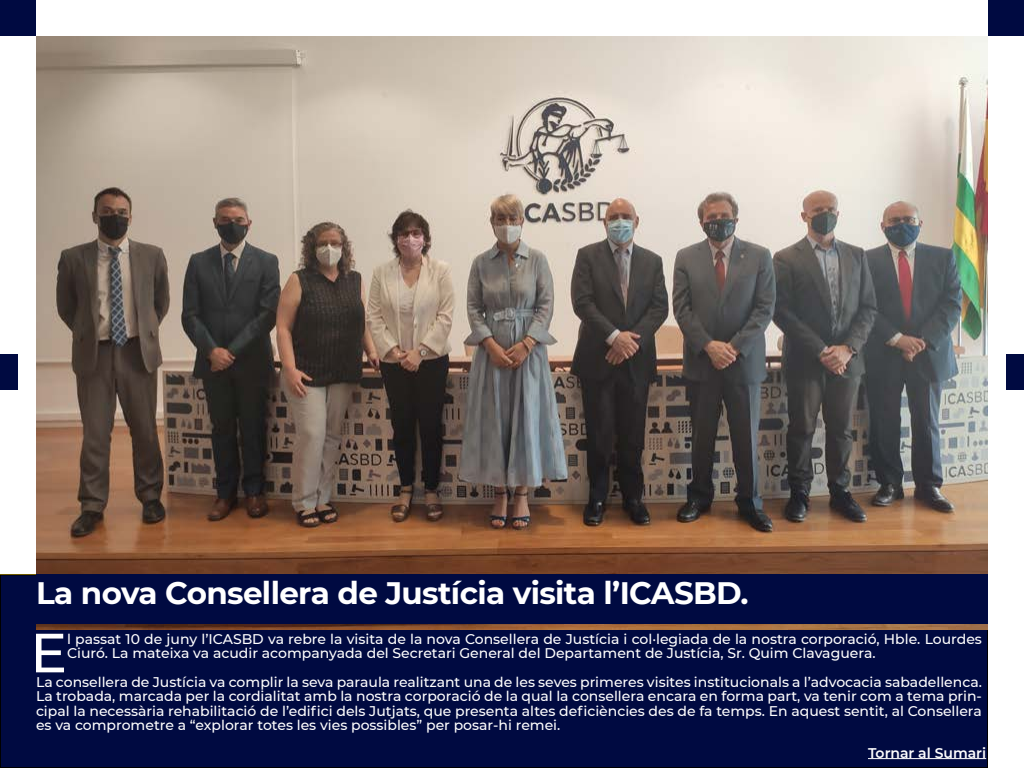
<style>
.page{position:relative;width:1024px;height:768px;background:#fff}
.page>*{position:absolute;margin:0;border:0;box-sizing:border-box;transform-origin:0 0}
.t1{font:500 55.1px "Montserrat";color:#fff}
.t2{font:700 31px "Montserrat";letter-spacing:-.02em;color:#fff}
.t3{font:500 14px/14.4px "Montserrat";color:#fff}
.t4{font:600 14px "Montserrat";color:#fff}
</style>
<div class="page">
<div style="left:0;top:575px;width:987px;height:193px;background:#000a41"></div>
<div style="left:988px;top:0;width:36px;height:36px;background:#000a41"></div>
<div style="left:0;top:354px;width:18px;height:36px;background:#000a41"></div>
<div style="left:1006px;top:354px;width:18px;height:36px;background:#000a41"></div>
<div style="left:0;top:0;width:36px;height:36px;background:#000a41"></div>
<img style="left:36px;top:36px;width:952px;height:594px">
<div style="left:36px;top:574px;width:952px;height:50px;background:#000a41"></div>
<hr style="left:868px;top:758px;width:118px;height:1px;background:#fff">
<h2 class="t2" style="left:36px;top:571px;width:714px">La nova Consellera de Justícia visita l’ICASBD.</h2>
<h1 class="t1" style="left:30px;top:614px;width:38px">E</h1>
<p class="t3" style="left:67px;top:631px;width:916px">l passat 10 de juny l’ICASBD va rebre la visita de la nova Consellera de Justícia i col·legiada de la nostra corporació, Hble. Lourdes<br>Ciuró. La mateixa va acudir acompanyada del Secretari General del Departament de Justícia, Sr. Quim Clavaguera.</p>
<p class="t3" style="left:36px;top:674px;width:948px;text-align:justify">La consellera de Justícia va complir la seva paraula realitzant una de les seves primeres visites institucionals a l’advocacia sabadellenca.<br>La trobada, marcada per la cordialitat amb la nostra corporació de la qual la consellera encara en forma part, va tenir com a tema prin&shy;cipal la necessària rehabilitació de l’edifici dels Jutjats, que presenta altes deficiències des de fa temps. En aquest sentit, al Consellera es va comprometre a “explorar totes les vies possibles” per posar-hi remei.</p>
<p class="t4" style="left:868px;top:743px;width:120px">Tornar al Sumari</p>
</div>
